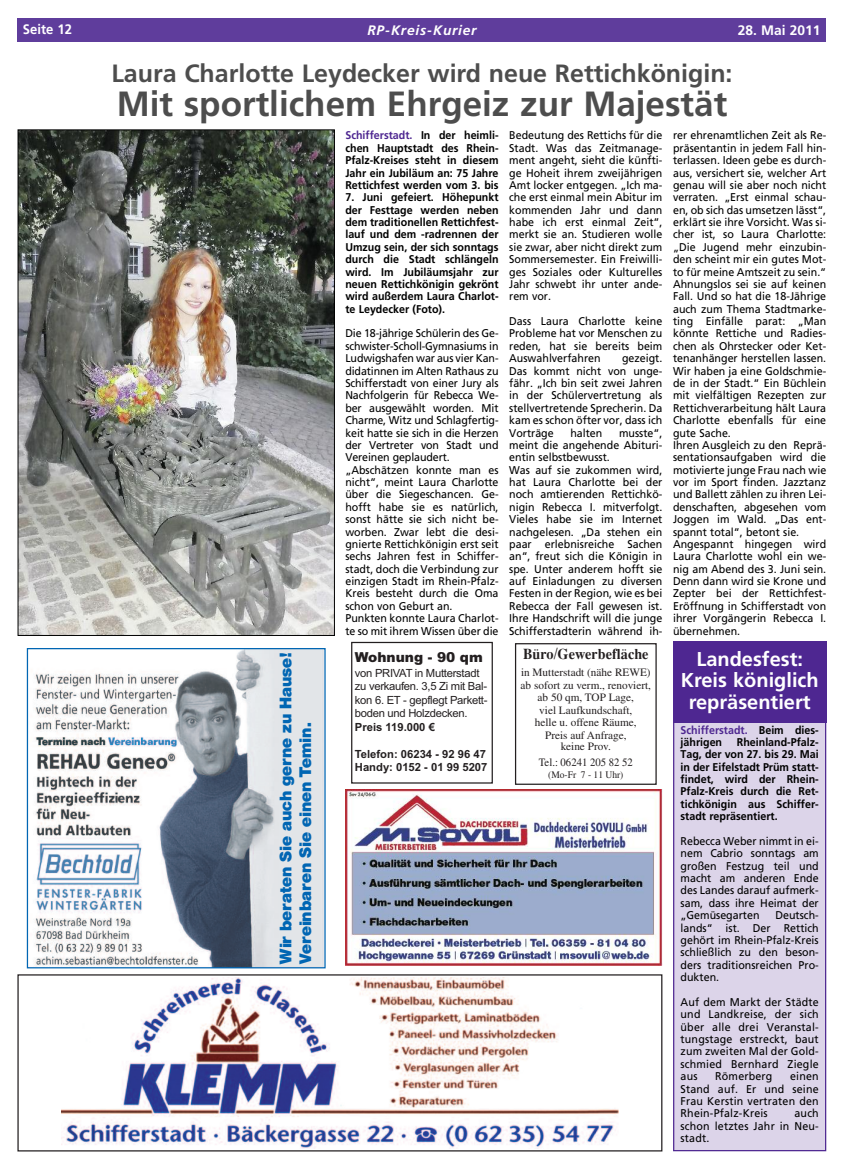
<style>
.page{position:relative;width:844px;height:1169px;background:#fff}
.page>*{position:absolute;margin:0;border:0;box-sizing:border-box;transform-origin:0 0}
.t1{font:700 35px "Frutiger";color:#4d4d4d}
.t2{font:700 25px "Frutiger";color:#4d4d4d}
.t3{font:700 20px/21.4px "Frutiger";color:#fff;text-align:center}
.t4{font:16.5px/19.8px "Hel Bol";color:#0166b3}
.t5{font:700 15px "Times";color:#231f20;scale:.95 1}
.t6{font:italic 700 13.75px "Frutiger";letter-spacing:.055em;color:#fff}
.t7{font:900 13.75px "Arial";color:#231f20}
.t8{font:700 13.75px "Frutiger";color:#fff}
.t9{font:700 13.75px "Frutiger";color:#fff;scale:.95 1}
.t10{font:11.25px/12.4px "Frutiger";color:#000;text-align:justify;scale:.95 1}
.t11{font:700 11.25px/12.4px "Frutiger";color:#000;text-align:justify;scale:.95 1}
.t12{font:11.25px/12.5px "Times";color:#231f20;text-align:center}
.t13{font:11.25px/13.5px "Arial";letter-spacing:-.025em;color:#231f20}
.t14{font:700 11.25px/13.5px "Arial";color:#231f20}
.t15{font:10px "Times";color:#231f20;scale:.95 1}
.s1{color:#4e2791}
</style>
<div class="page">
<div style="left:18px;top:18px;width:808px;height:24px;background:#5f3d9c"></div>
<img style="left:20px;top:132px;width:313px;height:502px">
<div style="left:18px;top:130px;width:317px;height:506px;border:1px solid #000"></div>
<div style="left:674px;top:723px;width:151px;height:427px;background:#dcd4e9"></div>
<div style="left:673px;top:721px;width:153px;height:430px;border:1px solid #4e2791"></div>
<div style="left:673px;top:641px;width:153px;height:81px;background:#4e2791"></div>
<img style="left:34px;top:650px;width:290px;height:316px">
<div style="left:27px;top:648px;width:299px;height:320px;border:1px solid #0166b3"></div>
<div style="left:351px;top:642px;width:142px;height:141px;border:1px solid #231f20"></div>
<div style="left:515px;top:643px;width:142px;height:142px;border:1px solid #231f20"></div>
<img style="left:61px;top:977px;width:558px;height:171px">
<div style="left:17px;top:974px;width:645px;height:177px;border:1px solid #231f20"></div>
<img style="left:345px;top:789px;width:317px;height:176px">
<p class="t9" style="left:23px;top:23px;width:53px">Seite 12</p>
<p class="t6" style="left:367px;top:24px;width:111px">RP-Kreis-Kurier</p>
<p class="t8" style="left:738px;top:24px;width:84px">28. Mai 2011</p>
<h2 class="t2" style="left:111px;top:63px;width:623px">Laura Charlotte Leydecker wird neue Rettichkönigin:</h2>
<h1 class="t1" style="left:117px;top:90px;width:612px">Mit sportlichem Ehrgeiz zur Majestät</h1>
<p class="t11" style="left:345px;top:130px;width:163px"><span class="s1">Schifferstadt.</span> In der heimli&shy;chen Hauptstadt des Rhein-Pfalz-Kreises steht in diesem Jahr ein Jubiläum an: 75 Jahre Rettichfest werden vom 3. bis</p>
<p class="t11" style="left:345px;top:192px;width:163px">7. Juni gefeiert. Höhepunkt der Festtage werden neben dem traditionellen Rettichfest&shy;lauf und dem -radrennen der Umzug sein, der sich sonntags durch die Stadt schlängeln wird. Im Jubiläumsjahr zur neuen Rettichkönigin gekrönt wird außerdem Laura Charlot&shy;te Leydecker (Foto).</p>
<p class="t10" style="left:345px;top:328px;width:163px;text-align:left">Die 18-jährige Schülerin des Ge&shy;schwister-Scholl-Gymnasiums in<br>Ludwigshafen war aus vier Kan&shy;didatinnen im Alten Rathaus zu<br>Schifferstadt von einer Jury als<br>Nachfolgerin für Rebecca We&shy;ber ausgewählt worden. Mit<br>Charme, Witz und Schlagfertig&shy;keit hatte sie sich in die Herzen der Vertreter von Stadt und<br>Vereinen geplaudert. „Abschätzen konnte man es nicht“, meint Laura Charlotte über die Siegeschancen. Ge&shy;hofft habe sie es natürlich, sonst hätte sie sich nicht be&shy;worben. Zwar lebt die desi&shy;gnierte Rettichkönigin erst seit sechs Jahren fest in Schiffer&shy;stadt, doch die Verbindung zur einzigen Stadt im Rhein-Pfalz-<br>Kreis besteht durch die Oma schon von Geburt an.<br>Punkten konnte Laura Charlot&shy;te so mit ihrem Wissen über die</p>
<h3 class="t4" style="left:277px;top:964px;width:313px;rotate:-90deg">Wir beraten Sie auch gerne zu Hause!<br>Vereinbaren Sie einen Temin.</h3>
<p class="t7" style="left:355px;top:649px;width:130px">Wohnung - 90 qm</p>
<p class="t13" style="left:355px;top:666px;width:134px">von PRIVAT in Mutterstadt zu verkaufen. 3,5 Zi mit Bal&shy;kon 6. ET - gepflegt Parkett&shy;boden und Holzdecken.</p>
<p class="t14" style="left:355px;top:720px;width:82px">Preis 119.000 €</p>
<p class="t14" style="left:355px;top:747px;width:134px">Telefon: 06234 - 92 96 47<br>Handy: 0152 - 01 99 5207</p>
<p class="t10" style="left:509px;top:130px;width:163px">Bedeutung des Rettichs für die Stadt. Was das Zeitmanage&shy;ment angeht, sieht die künfti&shy;ge Hoheit ihrem zweijährigen Amt locker entgegen. „Ich ma&shy;che erst einmal mein Abitur im kommenden Jahr und dann habe ich erst einmal Zeit“, merkt sie an. Studieren wolle sie zwar, aber nicht direkt zum Sommersemester. Ein Freiwilli&shy;ges Soziales oder Kulturelles Jahr schwebt ihr unter ande&shy;rem vor.</p>
<p class="t10" style="left:509px;top:316px;width:163px">Dass Laura Charlotte keine Probleme hat vor Menschen zu reden, hat sie bereits beim Auswahlverfahren</p>
<p class="t10" style="left:509px;top:353px;width:163px;text-indent:113px">gezeigt.<br>Das kommt nicht von unge&shy;fähr. „Ich bin seit zwei Jahren in der Schülervertretung als stellvertretende Sprecherin. Da kam es schon öfter vor, dass ich Vorträge</p>
<p class="t10" style="left:570px;top:427px;width:35px">halten</p>
<p class="t10" style="left:509px;top:427px;width:163px;text-align:left;text-indent:110px">musste“, meint die angehende Abituri&shy;entin selbstbewusst.<br>Was auf sie zukommen wird, hat Laura Charlotte bei der noch amtierenden Rettichkö&shy;nigin Rebecca I. mitverfolgt.<br>Vieles habe sie im Internet nachgelesen. „Da stehen ein paar erlebnisreiche Sachen an“, freut sich die Königin in spe. Unter anderem hofft sie auf Einladungen zu diversen<br>Festen in der Region, wie es bei<br>Rebecca der Fall gewesen ist.<br>Ihre Handschrift will die junge<br>Schifferstadterin während ih-</p>
<h3 class="t5" style="left:523px;top:645px;width:134px">Büro/Gewerbefläche</h3>
<p class="t12" style="left:520px;top:667px;width:132px">in Mutterstadt (nähe REWE) ab sofort zu verm., renoviert, ab 50 qm, TOP Lage,<br>viel Laufkundschaft,<br>helle u. offene Räume,<br>Preis auf Anfrage,</p>
<p class="t12" style="left:539px;top:739px;width:95px;line-height:16.2px">keine Prov.<br>Tel.: 06241 205 82 52</p>
<p class="t15" style="left:548px;top:771px;width:81px">(Mo-Fr 7 - 11 Uhr)</p>
<p class="t10" style="left:673px;top:130px;width:163px;text-align:left">rer ehrenamtlichen Zeit als Re&shy;präsentantin in jedem Fall hin&shy;terlassen. Ideen gebe es durch&shy;aus, versichert sie, welcher Art genau will sie aber noch nicht verraten. „Erst einmal schau&shy;en, ob sich das umsetzen lässt“, erklärt sie ihre Vorsicht. Was si&shy;cher ist, so Laura Charlotte: „Die Jugend mehr einzubin&shy;den scheint mir ein gutes Mot&shy;to für meine Amtszeit zu sein.“<br>Ahnungslos sei sie auf keinen<br>Fall. Und so hat die 18-Jährige auch zum Thema Stadtmarke&shy;ting Einfälle parat: „Man könnte Rettiche und Radies&shy;chen als Ohrstecker oder Ket&shy;tenanhänger herstellen lassen.<br>Wir haben ja eine Goldschmie&shy;de in der Stadt.“ Ein Büchlein mit vielfältigen Rezepten zur<br>Rettichverarbeitung hält Laura<br>Charlotte ebenfalls für eine gute Sache.<br>Ihren Ausgleich zu den Reprä&shy;sentationsaufgaben wird die motivierte junge Frau nach wie vor im Sport finden. Jazztanz und Ballett zählen zu ihren Lei&shy;denschaften, abgesehen vom<br>Joggen im Wald. „Das ent&shy;spannt total“, betont sie.<br>Angespannt hingegen wird<br>Laura Charlotte wohl ein we&shy;nig am Abend des 3. Juni sein.<br>Denn dann wird sie Krone und<br>Zepter bei der Rettichfest-<br>Eröffnung in Schifferstadt von ihrer Vorgängerin Rebecca I. übernehmen.</p>
<h3 class="t3" style="left:681px;top:650px;width:139px">Landesfest:<br>Kreis königlich repräsentiert</h3>
<p class="t11" style="left:680px;top:724px;width:147px"><span class="s1">Schifferstadt.</span> Beim dies&shy;jährigen</p>
<p class="t11" style="left:680px;top:737px;width:147px;text-indent:56px">Rheinland-Pfalz-Tag, der von 27. bis 29. Mai in der Eifelstadt Prüm statt&shy;findet, wird der Rhein-Pfalz-Kreis durch die Ret&shy;tichkönigin aus Schiffer&shy;stadt repräsentiert.</p>
<p class="t10" style="left:680px;top:836px;width:147px">Rebecca Weber nimmt in ei&shy;nem Cabrio sonntags am großen Festzug teil und macht am anderen Ende des Landes darauf aufmerk&shy;sam, dass ihre Heimat der „Gemüsegarten</p>
<p class="t10" style="left:680px;top:910px;width:147px;text-indent:95px">Deutsch&shy;lands“ ist. Der Rettich gehört im Rhein-Pfalz-Kreis schließlich zu den beson&shy;ders traditionsreichen Pro&shy;dukten.</p>
<p class="t10" style="left:680px;top:996px;width:147px">Auf dem Markt der Städte und Landkreise, der sich über alle drei Veranstal&shy;tungstage erstreckt, baut zum zweiten Mal der Gold&shy;schmied Bernhard Ziegle aus</p>
<p class="t10" style="left:715px;top:1071px;width:62px">Römerberg</p>
<p class="t10" style="left:680px;top:1071px;width:147px;text-indent:110px">einen Stand auf. Er und seine Frau Kerstin vertraten den Rhein-Pfalz-Kreis</p>
<p class="t10" style="left:680px;top:1108px;width:147px;text-indent:114px">auch schon letztes Jahr in Neu&shy;stadt.</p>
</div>
